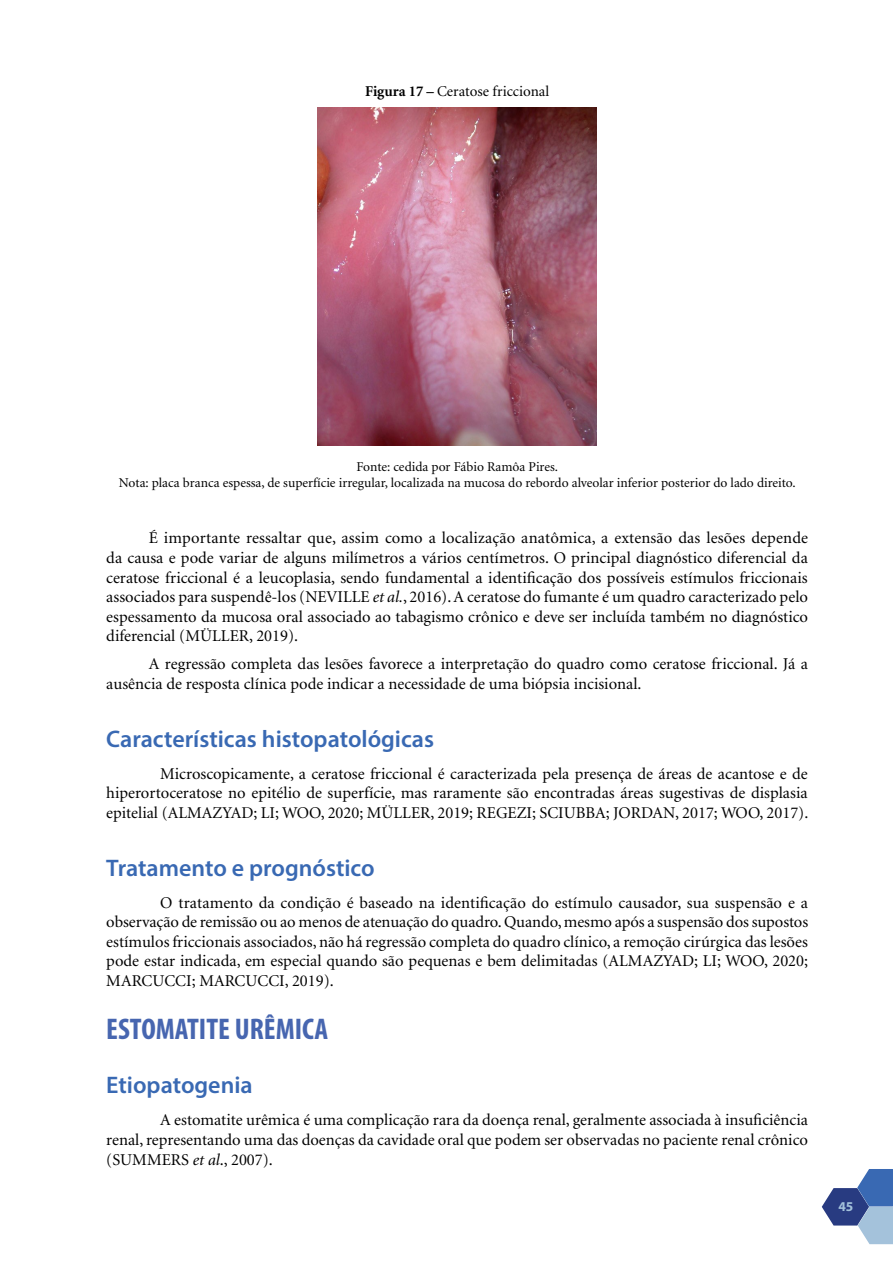
<style>
.page{position:relative;width:893px;height:1263px;background:#fff}
.page>*{position:absolute;margin:0;border:0;box-sizing:border-box;transform-origin:0 0}
.t1{font:700 condensed 30px "Myriad Pro";color:#4766b0}
.t2{font:600 24px "Myriad Pro";color:#3969b3}
.t3{font:16.5px/19.5px "Minion";color:#000;text-align:justify}
.t4{font:15px "Minion";color:#000}
.t5{font:13.5px/16.2px "Minion";color:#000;text-align:center}
.t6{font:700 13.5px "Myriad Pro";color:#a4c2db}
.s1{font-weight:700}
.s2{font-style:italic}
</style>
<div class="page">
<svg style="left:822px;top:1169px;width:71px;height:75px"></svg>
<img style="left:318px;top:107px;width:278px;height:339px">
<p class="t4" style="left:365px;top:84px;width:186px"><span class="s1">Figura 17 –</span> Ceratose friccional</p>
<p class="t5" style="left:119px;top:459px;width:678px">Fonte: cedida por Fábio Ramôa Pires.<br>Nota: placa branca espessa, de superfície irregular, localizada na mucosa do rebordo alveolar inferior posterior do lado direito.</p>
<p class="t3" style="left:106px;top:529px;width:703px;text-indent:43px">É importante ressaltar que, assim como a localização anatômica, a extensão das lesões depende da causa e pode variar de alguns milímetros a vários centímetros. O principal diagnóstico diferencial da ceratose friccional é a leucoplasia, sendo fundamental a identificação dos possíveis estímulos friccionais associados para suspendê-los (NEVILLE <span class="s2">et al.</span>, 2016). A ceratose do fumante é um quadro caracterizado pelo espessamento da mucosa oral associado ao tabagismo crônico e deve ser incluída também no diagnóstico diferencial (MÜLLER, 2019).</p>
<p class="t3" style="left:106px;top:655px;width:703px;text-indent:43px">A regressão completa das lesões favorece a interpretação do quadro como ceratose friccional. Já a ausência de resposta clínica pode indicar a necessidade de uma biópsia incisional.</p>
<h2 class="t2" style="left:106px;top:723px;width:329px">Características histopatológicas</h2>
<p class="t3" style="left:106px;top:764px;width:704px;text-indent:54px">Microscopicamente, a ceratose friccional é caracterizada pela presença de áreas de acantose e de hiperortoceratose no epitélio de superfície, mas raramente são encontradas áreas sugestivas de displasia epitelial (ALMAZYAD; LI; WOO, 2020; MÜLLER, 2019; REGEZI; SCIUBBA; JORDAN, 2017; WOO, 2017).</p>
<h2 class="t2" style="left:106px;top:852px;width:270px">Tratamento e prognóstico</h2>
<p class="t3" style="left:106px;top:893px;width:703px;text-indent:54px">O tratamento da condição é baseado na identificação do estímulo causador, sua suspensão e a observação de remissão ou ao menos de atenuação do quadro. Quando, mesmo após a suspensão dos supostos estímulos friccionais associados, não há regressão completa do quadro clínico, a remoção cirúrgica das lesões pode estar indicada, em especial quando são pequenas e bem delimitadas (ALMAZYAD; LI; WOO, 2020; MARCUCCI; MARCUCCI, 2019).</p>
<h1 class="t1" style="left:106px;top:1011px;width:223px">ESTOMATITE URÊMICA</h1>
<h2 class="t2" style="left:106px;top:1069px;width:148px">Etiopatogenia</h2>
<p class="t3" style="left:106px;top:1110px;width:703px;text-indent:54px">A estomatite urêmica é uma complicação rara da doença renal, geralmente associada à insuficiência renal, representando uma das doenças da cavidade oral que podem ser observadas no paciente renal crônico (SUMMERS <span class="s2">et al</span>., 2007).</p>
<p class="t6" style="left:838px;top:1198px;width:16px">45</p>
</div>
